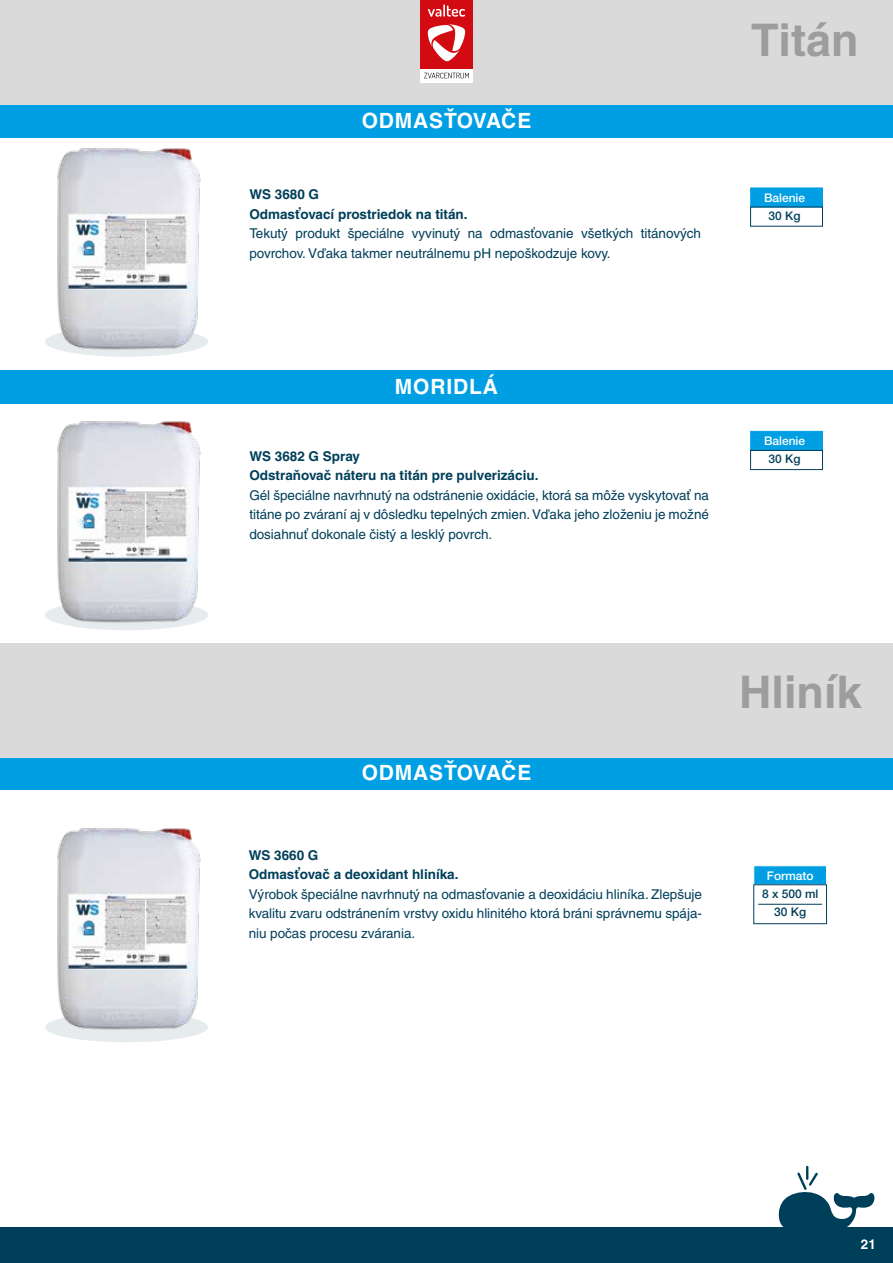
<style>
.page{position:relative;width:893px;height:1263px;background:#fff}
.page>*{position:absolute;margin:0;border:0;box-sizing:border-box;transform-origin:0 0}
.t1{font:700 45px "Helvetica CE";color:#9d9d9c}
.t2{font:700 21px "Helvetica CE";letter-spacing:.04em;color:#fff}
.t3{font:13.5px/19.5px "Helvetica CE";letter-spacing:-.005em;color:#003f5a;text-align:justify}
.t4{font:700 13.5px/19.5px "Helvetica CE";color:#003f5a}
.t5{font:700 13.5px "Helvetica CE";color:#fff}
.t6{font:500 12px "Helvetica Neue";color:#fff}
.t7{font:500 12px/18px "Helvetica Neue";color:#003f5a;text-align:center}
</style>
<div class="page">
<div style="left:45px;top:1012px;width:163px;height:30px;background:#e6ecee;border-radius:50%"></div>
<div style="left:0;top:104px;width:893px;height:34px;background:#009fe3"></div>
<div style="left:0;top:756px;width:893px;height:34px;background:#009fe3"></div>
<div style="left:0;top:370px;width:893px;height:33px;background:#009fe3"></div>
<div style="left:751px;top:188px;width:72px;height:19px;background:#009fe3;border:1px solid #009fe3"></div>
<div style="left:754px;top:866px;width:73px;height:19px;background:#009fe3"></div>
<div style="left:754px;top:884px;width:73px;height:40px;border:1px solid #003f5a"></div>
<div style="left:751px;top:431px;width:72px;height:19px;background:#009fe3;border:1px solid #009fe3"></div>
<div style="left:750px;top:450px;width:73px;height:20px;border:1px solid #003f5a"></div>
<div style="left:0;top:0;width:893px;height:105px;background:#dadada"></div>
<div style="left:0;top:643px;width:893px;height:115px;background:#dadada"></div>
<hr style="left:758px;top:904px;width:64px;height:1px;background:#003f5a">
<img style="left:51px;top:148px;width:153px;height:209px">
<img style="left:51px;top:421px;width:153px;height:209px">
<img style="left:53px;top:828px;width:150px;height:211px">
<div style="left:0;top:1227px;width:893px;height:36px;background:#003f5a"></div>
<svg style="left:778px;top:1166px;width:97px;height:61px"></svg>
<div style="left:420px;top:0;width:53px;height:69px;background:#d20a11"></div>
<svg style="left:420px;top:69px;width:53px;height:13px"></svg>
<svg style="left:428px;top:5px;width:37px;height:12px"></svg>
<svg style="left:428px;top:24px;width:37px;height:38px"></svg>
<svg style="left:424px;top:73px;width:45px;height:5px"></svg>
<h2 class="t2" style="left:362px;top:108px;width:171px">ODMASŤOVAČE</h2>
<p class="t4" style="left:249px;top:184px;width:220px">WS 3680 G<br>Odmasťovací prostriedok na titán.</p>
<p class="t3" style="left:249px;top:224px;width:453px">Tekutý produkt špeciálne vyvinutý na odmasťovanie všetkých titánových povrchov. Vďaka takmer neutrálnemu pH nepoškodzuje kovy.</p>
<h2 class="t2" style="left:395px;top:374px;width:105px">MORIDLÁ</h2>
<h1 class="t1" style="left:751px;top:12px;width:109px">Titán</h1>
<p class="t6" style="left:764px;top:190px;width:43px">Balenie</p>
<p class="t7" style="left:769px;top:207px;width:34px">30 Kg</p>
<p class="t6" style="left:764px;top:434px;width:43px">Balenie</p>
<p class="t4" style="left:249px;top:446px;width:112px">WS 3682 G Spray</p>
<p class="t7" style="left:769px;top:450px;width:34px">30 Kg</p>
<p class="t4" style="left:249px;top:465px;width:291px">Odstraňovač náteru na titán pre pulverizáciu.</p>
<p class="t3" style="left:249px;top:485px;width:461px">Gél špeciálne navrhnutý na odstránenie oxidácie, ktorá sa môže vyskytovať na titáne po zváraní aj v dôsledku tepelných zmien. Vďaka jeho zloženiu je možné dosiahnuť dokonale čistý a lesklý povrch.</p>
<h2 class="t2" style="left:362px;top:760px;width:171px">ODMASŤOVAČE</h2>
<p class="t4" style="left:249px;top:845px;width:211px">WS 3660 G<br>Odmasťovač a deoxidant hliníka.</p>
<p class="t3" style="left:249px;top:884px;width:455px">Výrobok špeciálne navrhnutý na odmasťovanie a deoxidáciu hliníka. Zlepšuje kvalitu zvaru odstránením vrstvy oxidu hlinitého ktorá bráni správnemu spája&shy;niu počas procesu zvárania.</p>
<h1 class="t1" style="left:739px;top:665px;width:124px">Hliník</h1>
<p class="t6" style="left:767px;top:868px;width:48px">Formato</p>
<p class="t7" style="left:762px;top:884px;width:58px">8 x 500 ml<br>30 Kg</p>
<p class="t5" style="left:861px;top:1235px;width:17px">21</p>
</div>
